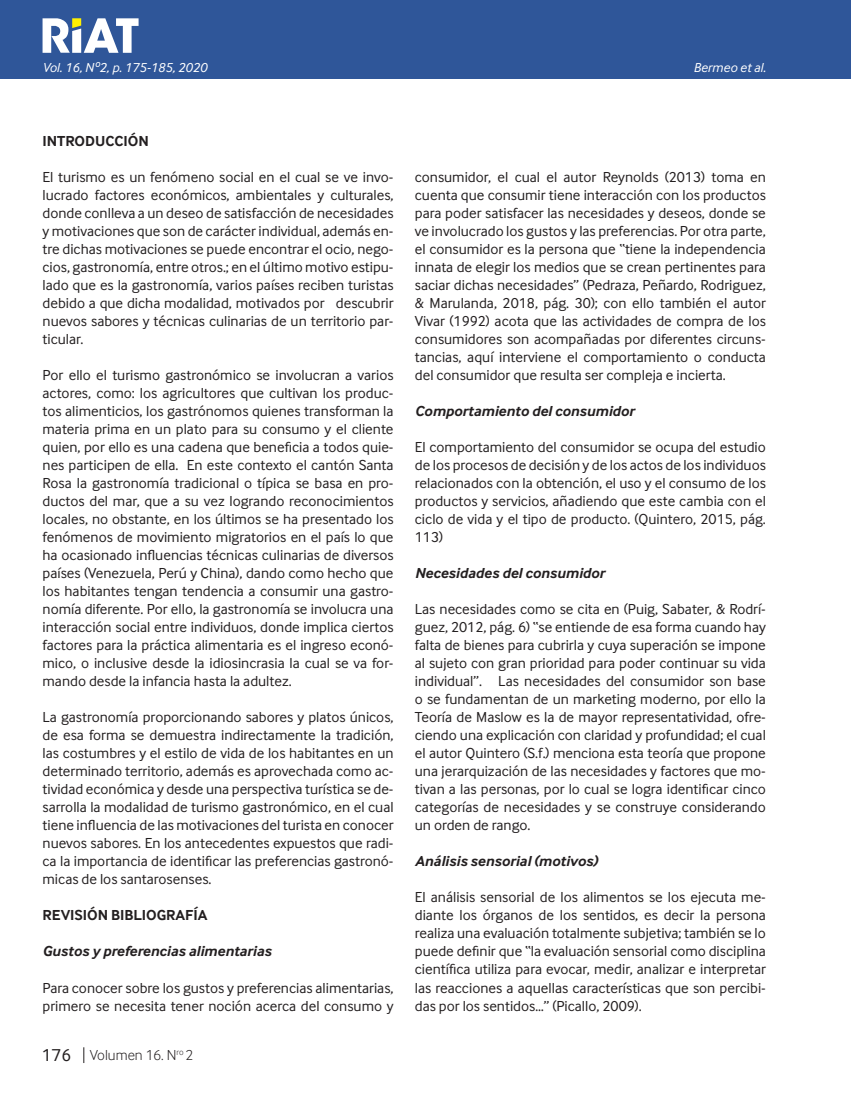
<style>
.page{position:relative;width:851px;height:1106px;background:#fff}
.page>*{position:absolute;margin:0;border:0;box-sizing:border-box;transform-origin:0 0}
.Cuerpo_de_Texto{font:15px/18px "Inter Face";color:#231f20;text-align:justify}
.Cuerpo_de_Texto-2{font:italic 700 15px "Inter Face";color:#231f20}
.Cuerpo_de_Texto-3{font:700 15px "Inter Face";color:#231f20}
.t1{font:300 15px "Inter Face";color:#231f20}
.Cuño_de_pagina{font:italic 13.5px "Inter Face";color:#fff}
.s1{font-weight:400;font-size:18px}
</style>
<div class="page">
<div style="left:0;top:0;width:850px;height:79px;background:#2f5699"></div>
<hr style="left:850px;top:0;width:1px;height:79px;background:#2f5699">
<svg style="left:43px;top:18px;width:95px;height:35px"></svg>
<svg style="left:83px;top:1047px;width:1px;height:16px"></svg>
<p class="Cuño_de_pagina" style="left:43px;top:59px;width:166px">Vol. 16, Nº2, p. 175-185, 2020</p>
<p class="Cuño_de_pagina" style="left:693px;top:59px;width:74px">Bermeo et al.</p>
<p class="Cuerpo_de_Texto-3" style="left:43px;top:132px;width:108px">INTRODUCCIÓN</p>
<p class="Cuerpo_de_Texto" style="left:43px;top:168px;width:352px">El turismo es un fenómeno social en el cual se ve invo&shy;lucrado factores económicos, ambientales y culturales, donde conlleva a un deseo de satisfacción de necesidades y motivaciones que son de carácter individual, además en&shy;tre dichas motivaciones se puede encontrar el ocio, nego&shy;cios, gastronomía, entre otros.; en el último motivo estipu&shy;lado que es la gastronomía, varios países reciben turistas debido a que dicha modalidad, motivados por descubrir nuevos sabores y técnicas culinarias de un territorio par&shy;ticular.</p>
<p class="Cuerpo_de_Texto" style="left:43px;top:366px;width:352px">Por ello el turismo gastronómico se involucran a varios actores, como: los agricultores que cultivan los produc&shy;tos alimenticios, los gastrónomos quienes transforman la materia prima en un plato para su consumo y el cliente quien, por ello es una cadena que beneficia a todos quie&shy;nes participen de ella. En este contexto el cantón Santa Rosa la gastronomía tradicional o típica se basa en pro&shy;ductos del mar, que a su vez logrando reconocimientos locales, no obstante, en los últimos se ha presentado los fenómenos de movimiento migratorios en el país lo que ha ocasionado influencias técnicas culinarias de diversos países (Venezuela, Perú y China), dando como hecho que los habitantes tengan tendencia a consumir una gastro&shy;nomía diferente. Por ello, la gastronomía se involucra una interacción social entre individuos, donde implica ciertos factores para la práctica alimentaria es el ingreso econó&shy;mico, o inclusive desde la idiosincrasia la cual se va for&shy;mando desde la infancia hasta la adultez.</p>
<p class="Cuerpo_de_Texto" style="left:43px;top:708px;width:352px">La gastronomía proporcionando sabores y platos únicos, de esa forma se demuestra indirectamente la tradición, las costumbres y el estilo de vida de los habitantes en un determinado territorio, además es aprovechada como ac&shy;tividad económica y desde una perspectiva turística se de&shy;sarrolla la modalidad de turismo gastronómico, en el cual tiene influencia de las motivaciones del turista en conocer nuevos sabores. En los antecedentes expuestos que radi&shy;ca la importancia de identificar las preferencias gastronó&shy;micas de los santarosenses.</p>
<p class="Cuerpo_de_Texto-3" style="left:43px;top:906px;width:166px">REVISIÓN BIBLIOGRAFÍA</p>
<p class="Cuerpo_de_Texto-2" style="left:43px;top:942px;width:230px">Gustos y preferencias alimentarias</p>
<p class="Cuerpo_de_Texto" style="left:43px;top:978px;width:352px">Para conocer sobre los gustos y preferencias alimentarias, primero se necesita tener noción acerca del consumo y</p>
<p class="t1" style="left:42px;top:1046px;width:153px"><span class="s1">176</span> Volumen 16. N<sup>ro</sup> 2</p>
<p class="Cuerpo_de_Texto" style="left:415px;top:168px;width:352px">consumidor, el cual el autor Reynolds (2013) toma en cuenta que consumir tiene interacción con los productos para poder satisfacer las necesidades y deseos, donde se ve involucrado los gustos y las preferencias. Por otra parte, el consumidor es la persona que “tiene la independencia innata de elegir los medios que se crean pertinentes para saciar dichas necesidades” (Pedraza, Peñardo, Rodriguez, &amp; Marulanda, 2018, pág. 30); con ello también el autor Vivar (1992) acota que las actividades de compra de los consumidores son acompañadas por diferentes circuns&shy;tancias, aquí interviene el comportamiento o conducta del consumidor que resulta ser compleja e incierta.</p>
<p class="Cuerpo_de_Texto-2" style="left:415px;top:402px;width:221px">Comportamiento del consumidor</p>
<p class="Cuerpo_de_Texto" style="left:415px;top:438px;width:352px">El comportamiento del consumidor se ocupa del estudio de los procesos de decisión y de los actos de los individuos relacionados con la obtención, el uso y el consumo de los productos y servicios, añadiendo que este cambia con el ciclo de vida y el tipo de producto. (Quintero, 2015, pág.<br>113)</p>
<p class="Cuerpo_de_Texto-2" style="left:415px;top:564px;width:191px">Necesidades del consumidor</p>
<p class="Cuerpo_de_Texto" style="left:415px;top:600px;width:352px">Las necesidades como se cita en (Puig, Sabater, &amp; Rodrí&shy;guez, 2012, pág. 6) “se entiende de esa forma cuando hay falta de bienes para cubrirla y cuya superación se impone al sujeto con gran prioridad para poder continuar su vida individual”. Las necesidades del consumidor son base o se fundamentan de un marketing moderno, por ello la Teoría de Maslow es la de mayor representatividad, ofre&shy;ciendo una explicación con claridad y profundidad; el cual el autor Quintero (S.f.) menciona esta teoría que propone una jerarquización de las necesidades y factores que mo&shy;tivan a las personas, por lo cual se logra identificar cinco categorías de necesidades y se construye considerando un orden de rango.</p>
<p class="Cuerpo_de_Texto-2" style="left:415px;top:852px;width:184px">Análisis sensorial (motivos)</p>
<p class="Cuerpo_de_Texto" style="left:415px;top:888px;width:352px">El análisis sensorial de los alimentos se los ejecuta me&shy;diante los órganos de los sentidos, es decir la persona realiza una evaluación totalmente subjetiva; también se lo puede definir que “la evaluación sensorial como disciplina científica utiliza para evocar, medir, analizar e interpretar las reacciones a aquellas características que son percibi&shy;das por los sentidos…” (Picallo, 2009).</p>
</div>
